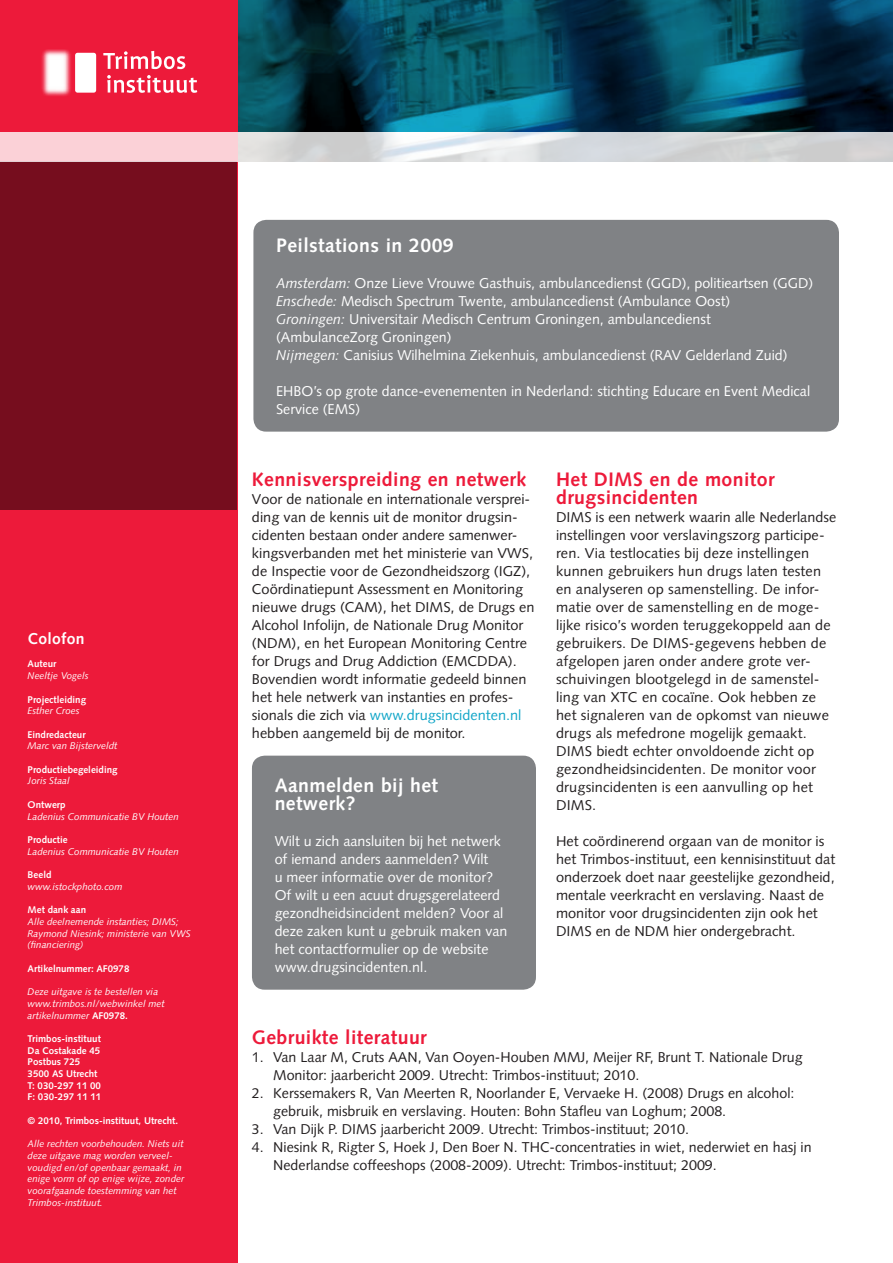
<style>
.page{position:relative;width:893px;height:1263px;background:#fff}
.page>*{position:absolute;margin:0;border:0;box-sizing:border-box;transform-origin:0 0}
.t1{font:700 19.5px/18px "Syntax LT Std";letter-spacing:.02em;color:#ed1a3a}
.t2{font:700 19.5px/18px "Syntax LT Std";letter-spacing:.02em;color:#fff}
.t3{font:700 15.75px "Syntax LT Std";letter-spacing:.02em;color:#fff}
.t4{font:14.25px/18px "Syntax LT Std";color:#231f20}
.t5{font:14.25px/18px "Syntax LT Std";color:#fff}
.t6{font:italic 9.75px/11.7px "Syntax LT Std";color:#fff}
.t7{font:700 9.75px/11.7px "Syntax LT Std";color:#fff}
.s1{font-weight:700;font-style:normal}
.s2{font-style:italic}
.s3{color:#12a6c8}
</style>
<div class="page">
<svg style="left:237px;top:0;width:655px;height:132px;background:#06465a"></svg>
<hr style="left:892px;top:162px;width:1px;height:348px;background:#12a6c8">
<hr style="left:892px;top:0;width:1px;height:132px;background:#12a6c8">
<div style="left:0;top:0;width:237px;height:1263px;background:#ed1a3a"></div>
<div style="left:0;top:162px;width:237px;height:348px;background:#760d1e"></div>
<svg style="left:103px;top:51px;width:82px;height:18px"></svg>
<svg style="left:107px;top:75px;width:90px;height:18px"></svg>
<div style="left:75px;top:53px;width:21px;height:40px;background:#fff;border-radius:3px"></div>
<img style="left:42px;top:49px;width:29px;height:47px">
<div style="left:253px;top:220px;width:586px;height:212px;background:#808285;border-radius:13px"></div>
<div style="left:252px;top:756px;width:284px;height:234px;background:#808285;border-radius:13px"></div>
<svg style="left:0;top:132px;width:893px;height:30px;background:#e1d8db"></svg>
<p class="t3" style="left:28px;top:630px;width:59px">Colofon</p>
<p class="t7" style="left:28px;top:658px;width:30px">Auteur</p>
<p class="t6" style="left:28px;top:670px;width:62px">Neeltje Vogels</p>
<p class="t7" style="left:28px;top:693px;width:60px">Projectleiding</p>
<p class="t6" style="left:28px;top:705px;width:54px">Esther Croes</p>
<p class="t7" style="left:28px;top:728px;width:59px">Eindredacteur</p>
<p class="t6" style="left:28px;top:740px;width:91px">Marc van Bijsterveldt</p>
<p class="t7" style="left:28px;top:764px;width:91px">Productiebegeleiding</p>
<p class="t6" style="left:28px;top:775px;width:44px">Joris Staal</p>
<p class="t7" style="left:28px;top:799px;width:39px">Ontwerp</p>
<p class="t6" style="left:28px;top:810px;width:153px">Ladenius Communicatie BV Houten</p>
<p class="t7" style="left:28px;top:834px;width:42px">Productie</p>
<p class="t6" style="left:28px;top:845px;width:153px">Ladenius Communicatie BV Houten</p>
<p class="t7" style="left:28px;top:869px;width:25px">Beeld</p>
<p class="t6" style="left:28px;top:880px;width:96px">www.istockphoto.com</p>
<p class="t7" style="left:28px;top:904px;width:60px">Met dank aan</p>
<p class="t6" style="left:28px;top:916px;width:165px">Alle deelnemende instanties; DIMS;<br>Raymond Niesink; ministerie van VWS (financiering)</p>
<p class="t7" style="left:28px;top:962px;width:103px">Artikelnummer: AF0978</p>
<p class="t6" style="left:28px;top:986px;width:139px">Deze uitgave is te bestellen via www.trimbos.nl/webwinkel met artikelnummer <span class="s1">AF0978.</span></p>
<p class="t7" style="left:28px;top:1033px;width:75px">Trimbos-instituut<br>Da Costakade 45<br>Postbus 725<br>3500 AS Utrecht<br>T: 030-297 11 00<br>F: 030-297 11 11</p>
<p class="t7" style="left:28px;top:1115px;width:152px">© 2010, Trimbos-instituut, Utrecht.</p>
<p class="t6" style="left:28px;top:1138px;width:158px">Alle rechten voorbehouden. Niets uit deze uitgave mag worden verveel&shy;voudigd en/of openbaar gemaakt, in enige vorm of op enige wijze, zonder voorafgaande toestemming van het<br>Trimbos-instituut.</p>
<h1 class="t2" style="left:276px;top:236px;width:179px">Peilstations in 2009</h1>
<p class="t5" style="left:276px;top:274px;width:538px"><span class="s2">Amsterdam:</span> Onze Lieve Vrouwe Gasthuis, ambulancedienst (GGD), politieartsen (GGD)<br><span class="s2">Enschede:</span> Medisch Spectrum Twente, ambulancedienst (Ambulance Oost)<br><span class="s2">Groningen:</span> Universitair Medisch Centrum Groningen, ambulancedienst (AmbulanceZorg Groningen)<br><span class="s2">Nijmegen:</span> Canisius Wilhelmina Ziekenhuis, ambulancedienst (RAV Gelderland Zuid)</p>
<p class="t5" style="left:276px;top:382px;width:535px">EHBO’s op grote dance-evenementen in Nederland: stichting Educare en Event Medical<br>Service (EMS)</p>
<h1 class="t1" style="left:252px;top:470px;width:276px">Kennisverspreiding en netwerk</h1>
<p class="t4" style="left:252px;top:490px;width:284px">Voor de nationale en internationale versprei&shy;ding van de kennis uit de monitor drugsin&shy;cidenten bestaan onder andere samenwer&shy;kingsverbanden met het ministerie van VWS, de Inspectie voor de Gezondheidszorg (IGZ), Coördinatiepunt Assessment en Monitoring nieuwe drugs (CAM), het DIMS, de Drugs en Alcohol Infolijn, de Nationale Drug Monitor (NDM), en het European Monitoring Centre for Drugs and Drug Addiction (EMCDDA).<br>Bovendien wordt informatie gedeeld binnen het hele netwerk van instanties en profes&shy;sionals die zich via <span class="s3">www.drugsincidenten.nl </span>hebben aangemeld bij de monitor.</p>
<h1 class="t2" style="left:275px;top:776px;width:165px">Aanmelden bij het netwerk?</h1>
<p class="t5" style="left:275px;top:832px;width:234px">Wilt u zich aansluiten bij het netwerk of iemand anders aanmelden? Wilt<br>u meer informatie over de monitor?<br>Of wilt u een acuut drugsgerelateerd gezondheidsincident melden? Voor al deze zaken kunt u gebruik maken van het contactformulier op de website www.drugsincidenten.nl.</p>
<h1 class="t1" style="left:556px;top:470px;width:220px">Het DIMS en de monitor drugsincidenten</h1>
<p class="t4" style="left:556px;top:508px;width:282px">DIMS is een netwerk waarin alle Nederlandse instellingen voor verslavingszorg participe&shy;ren. Via testlocaties bij deze instellingen kunnen gebruikers hun drugs laten testen en analyseren op samenstelling. De infor&shy;matie over de samenstelling en de moge&shy;lijke risico’s worden teruggekoppeld aan de gebruikers. De DIMS-gegevens hebben de afgelopen jaren onder andere grote ver&shy;schuivingen blootgelegd in de samenstel&shy;ling van XTC en cocaïne. Ook hebben ze het signaleren van de opkomst van nieuwe drugs als mefedrone mogelijk gemaakt.<br>DIMS biedt echter onvoldoende zicht op gezondheidsincidenten. De monitor voor drugsincidenten is een aanvulling op het DIMS.</p>
<p class="t4" style="left:556px;top:832px;width:281px">Het coördinerend orgaan van de monitor is het Trimbos-instituut, een kennisinstituut dat onderzoek doet naar geestelijke gezondheid, mentale veerkracht en verslaving. Naast de monitor voor drugsincidenten zijn ook het DIMS en de NDM hier ondergebracht.</p>
<h1 class="t1" style="left:252px;top:1028px;width:176px">Gebruikte literatuur</h1>
<p class="t4" style="left:273px;top:1048px;width:531px;text-indent:-21px">1. Van Laar M, Cruts AAN, Van Ooyen-Houben MMJ, Meijer RF, Brunt T. Nationale Drug<br>Monitor: jaarbericht 2009. Utrecht: Trimbos-instituut; 2010.</p>
<p class="t4" style="left:273px;top:1084px;width:523px;text-indent:-21px">2. Kerssemakers R, Van Meerten R, Noorlander E, Vervaeke H. (2008) Drugs en alcohol: gebruik, misbruik en verslaving. Houten: Bohn Stafleu van Loghum; 2008.</p>
<p class="t4" style="left:252px;top:1120px;width:439px">3. Van Dijk P. DIMS jaarbericht 2009. Utrecht: Trimbos-instituut; 2010.</p>
<p class="t4" style="left:273px;top:1138px;width:540px;text-indent:-21px">4. Niesink R, Rigter S, Hoek J, Den Boer N. THC-concentraties in wiet, nederwiet en hasj in<br>Nederlandse coffeeshops (2008-2009). Utrecht: Trimbos-instituut; 2009.</p>
</div>
